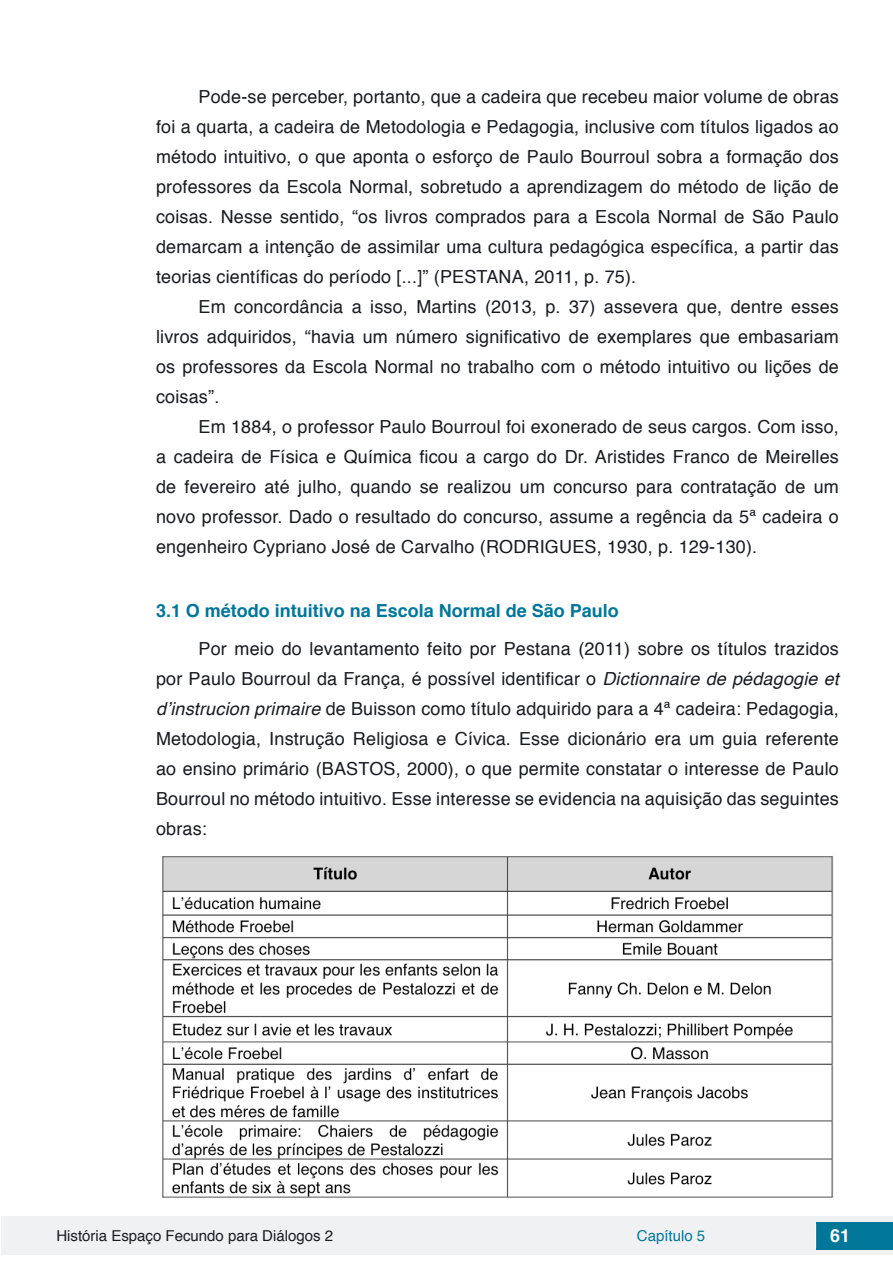
<style>
.page{position:relative;width:893px;height:1263px;background:#fff}
.page>*{position:absolute;margin:0;border:0;box-sizing:border-box;transform-origin:0 0}
.txt{font:18px/30px "Helvetica";letter-spacing:.01em;color:#181c21;text-align:justify}
.t1{font:700 18px "Helvetica";color:#007699}
.t2{font:700 18px "Helvetica";color:#fff}
.t3{font:15px "Helvetica";color:#181c21}
.t4{font:15px "Helvetica";color:#007699}
.s1{font-style:italic}
</style>
<div class="page">
<div style="left:1px;top:1216px;width:891px;height:38px;background:#f0f1f2"></div>
<div style="left:816px;top:1222px;width:77px;height:27px;background:#007699"></div>
<svg style="left:815px;top:1224px;width:1px;height:24px"></svg>
<img style="left:162px;top:856px;width:671px;height:342px">
<p class="txt" style="left:156px;top:82px;width:684px;text-indent:43px">Pode-se perceber, portanto, que a cadeira que recebeu maior volume de obras foi a quarta, a cadeira de Metodologia e Pedagogia, inclusive com títulos ligados ao método intuitivo, o que aponta o esforço de Paulo Bourroul sobra a formação dos professores da Escola Normal, sobretudo a aprendizagem do método de lição de coisas. Nesse sentido, “os livros comprados para a Escola Normal de São Paulo demarcam a intenção de assimilar uma cultura pedagógica específica, a partir das teorias científicas do período [...]” (PESTANA, 2011, p. 75).</p>
<p class="txt" style="left:156px;top:292px;width:684px;text-indent:43px">Em concordância a isso, Martins (2013, p. 37) assevera que, dentre esses livros adquiridos, “havia um número significativo de exemplares que embasariam os professores da Escola Normal no trabalho com o método intuitivo ou lições de coisas”.</p>
<p class="txt" style="left:156px;top:412px;width:684px;text-indent:43px">Em 1884, o professor Paulo Bourroul foi exonerado de seus cargos. Com isso, a cadeira de Física e Química ficou a cargo do Dr. Aristides Franco de Meirelles de fevereiro até julho, quando se realizou um concurso para contratação de um novo professor. Dado o resultado do concurso, assume a regência da 5ª cadeira o engenheiro Cypriano José de Carvalho (RODRIGUES, 1930, p. 129-130).</p>
<p class="t1" style="left:156px;top:596px;width:464px">3.1 O método intuitivo na Escola Normal de São Paulo</p>
<p class="txt" style="left:156px;top:635px;width:684px;text-indent:43px">Por meio do levantamento feito por Pestana (2011) sobre os títulos trazidos por Paulo Bourroul da França, é possível identificar o <span class="s1">Dictionnaire de pédagogie et d’instrucion primaire</span> de Buisson como título adquirido para a 4ª cadeira: Pedagogia, Metodologia, Instrução Religiosa e Cívica. Esse dicionário era um guia referente ao ensino primário (BASTOS, 2000), o que permite constatar o interesse de Paulo Bourroul no método intuitivo. Esse interesse se evidencia na aquisição das seguintes obras:</p>
<p class="t3" style="left:56px;top:1224px;width:278px">História Espaço Fecundo para Diálogos 2</p>
<p class="t4" style="left:637px;top:1224px;width:70px">Capítulo 5</p>
<p class="t2" style="left:830px;top:1221px;width:22px">61</p>
</div>
